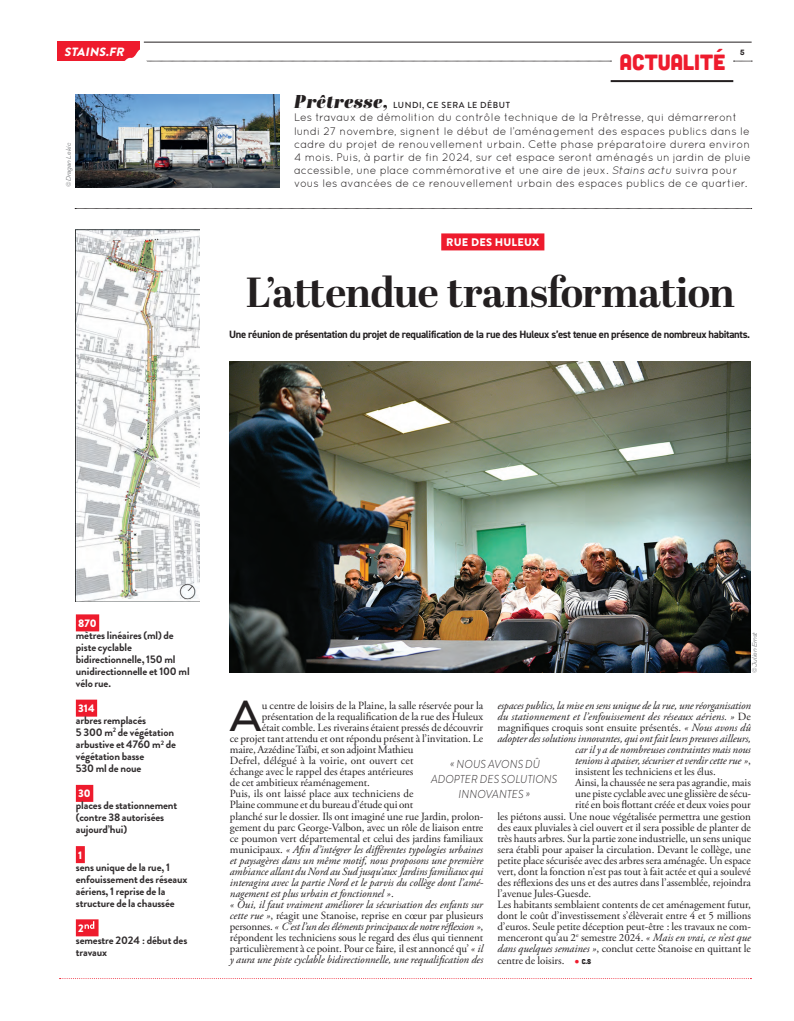
<style>
.page{position:relative;width:794px;height:1021px;background:#fff}
.page>*{position:absolute;margin:0;border:0;box-sizing:border-box;transform-origin:0 0}
.t1{font:700 42px "Abril Display";letter-spacing:-.02em;color:#231f20}
.texte{font:500 39.9px "Galano Classic Alt";color:#231f20}
.titre_article_OK{font:22px "Cubano";letter-spacing:-.005em;color:#ee1b2d}
.t2{font:italic 900 12px "Brandon Grotesque";color:#fff}
.t3{font:italic 300 11.5px/15px "Brandon Grotesque";letter-spacing:.01em;color:#312d2e;text-align:center;scale:.96 1}
.texte-2{font:11px/11px "Adobe Garamond Pro";letter-spacing:-.005em;color:#231f20;text-align:justify}
.texte-3{font:italic 11px/11px "Adobe Garamond Pro";letter-spacing:-.005em;color:#231f20}
.t4{font:11px/13.2px "Quicksand";color:#231f20}
.t5{font:700 11px/12px "Brandon Grotesque";letter-spacing:-.01em;color:#312d2e}
.texte-4{font:11px "Adobe Garamond Pro";letter-spacing:.015em;color:#231f20}
.Style_de_paragraphe_1{font:900 11px "Brandon Grotesque";letter-spacing:.02em;color:#fff}
.t6{font:700 10.6px "DIN2014";letter-spacing:-.03em;color:#231f20}
.t7{font:500 8.7px "Brandon Grotesque";letter-spacing:.06em;color:#231f20}
.texte-5{font:700 7px "Galano Classic Alt";color:#231f20}
.copyright_photos_OK{font:italic 6px "Galano Classic Alt";letter-spacing:-.015em;color:#76787b}
.s1{font-family:"Abril Display";font-weight:900;font-style:italic;font-size:18.6px}
.s2{font-style:italic}
.s3{font-style:normal}
.s4{font-size:13px;color:#ee1b2d}
.s5{font-family:"Cubano";font-size:7px}
</style>
<div class="page">
<svg style="left:60px;top:978px;width:691px;height:1px"></svg>
<svg style="left:75px;top:208px;width:676px;height:1px"></svg>
<div style="left:441px;top:233px;width:103px;height:17px;background:#ee1b2d"></div>
<img style="left:230px;top:361px;width:521px;height:312px">
<img style="left:76px;top:229px;width:124px;height:372px">
<hr style="left:144px;top:42px;width:607px;height:1px;background:#231f20">
<svg style="left:733px;top:61px;width:19px;height:1px"></svg>
<hr style="left:610px;top:80px;width:123px;height:2px;background:#231f20">
<div style="left:57px;top:42px;width:83px;height:19px;background:#ee1b2d"></div>
<svg style="left:124px;top:49px;width:487px;height:33px"></svg>
<img style="left:76px;top:94px;width:203px;height:93px">
<div style="left:76px;top:614px;width:23px;height:17px;background:#ee1b2d"></div>
<div style="left:76px;top:699px;width:21px;height:17px;background:#ee1b2d"></div>
<div style="left:76px;top:784px;width:17px;height:17px;background:#ee1b2d"></div>
<div style="left:76px;top:846px;width:9px;height:17px;background:#ee1b2d"></div>
<div style="left:76px;top:919px;width:23px;height:17px;background:#ee1b2d"></div>
<svg style="left:85px;top:921px;width:9px;height:7px"></svg>
<p class="t2" style="left:64px;top:43px;width:64px">STAINS.FR</p>
<p class="copyright_photos_OK" style="left:65px;top:187px;width:46px;rotate:-90deg">© Dragan Lekic</p>
<p class="titre_article_OK" style="left:619px;top:48px;width:107px">ACTUALITÉ</p>
<p class="texte-5" style="left:740px;top:48px;width:6px">5</p>
<p class="t7" style="left:294px;top:99px;width:217px"><span class="s1">Prêtresse,</span> LUNDI, CE SERA LE DÉBUT</p>
<p class="t4" style="left:294px;top:111px;width:458px">Les travaux de démolition du contrôle technique de la Prêtresse, qui démarreront lundi 27 novembre, signent le début de l’aménagement des espaces publics dans le cadre du projet de renouvellement urbain. Cette phase préparatoire durera environ 4 mois. Puis, à partir de fin 2024, sur cet espace seront aménagés un jardin de pluie accessible, une place commémorative et une aire de jeux. <span class="s2">Stains actu</span> suivra pour vous les avancées de ce renouvellement urbain des espaces publics de ce quartier.</p>
<p class="Style_de_paragraphe_1" style="left:446px;top:234px;width:95px">RUE DES HULEUX</p>
<p class="t1" style="left:246px;top:263px;width:490px">L’attendue transformation</p>
<p class="t6" style="left:229px;top:327px;width:522px">Une réunion de présentation du projet de requalification de la rue des Huleux s’est tenue en présence de nombreux habitants.</p>
<p class="Style_de_paragraphe_1" style="left:78px;top:615px;width:20px">870</p>
<p class="t5" style="left:76px;top:629px;width:115px">mètres linéaires (ml) de piste cyclable bidirectionnelle, 150 ml unidirectionnelle et 100 ml vélo rue.</p>
<p class="Style_de_paragraphe_1" style="left:78px;top:700px;width:18px">314</p>
<p class="t5" style="left:76px;top:714px;width:72px">arbres remplacés</p>
<p class="t5" style="left:76px;top:726px;width:102px">5 300 m<sup>2</sup> de végétation arbustive et 4760 m<sup>2</sup> de végétation basse</p>
<p class="t5" style="left:76px;top:762px;width:67px">530 ml de noue</p>
<p class="Style_de_paragraphe_1" style="left:78px;top:785px;width:14px">30</p>
<p class="t5" style="left:76px;top:799px;width:103px">places de stationnement (contre 38 autorisées aujourd’hui)</p>
<p class="Style_de_paragraphe_1" style="left:78px;top:847px;width:6px">1</p>
<p class="t5" style="left:76px;top:861px;width:113px">sens unique de la rue, 1 enfouissement des réseaux aériens, 1 reprise de la structure de la chaussée</p>
<p class="Style_de_paragraphe_1" style="left:78px;top:920px;width:7px">2</p>
<p class="t5" style="left:76px;top:934px;width:113px">semestre 2024 : début des travaux</p>
<p class="copyright_photos_OK" style="left:751px;top:673px;width:43px;rotate:-90deg">© Julien Ernst</p>
<p class="texte" style="left:230px;top:690px;width:34px">A</p>
<p class="texte-2" style="left:262px;top:700px;width:223px">u centre de loisirs de la Plaine, la salle réservée pour la</p>
<p class="texte-3" style="left:497px;top:700px;width:255px">espaces publics, la mise en sens unique de la rue, une réorganisation</p>
<p class="texte-3" style="left:497px;top:711px;width:255px">du stationnement et l’enfouissement des réseaux aériens. » <span class="s3">De</span></p>
<p class="texte-2" style="left:497px;top:722px;width:255px">magnifiques croquis sont ensuite présentés. <span class="s2">« Nous avons dû</span></p>
<p class="texte-3" style="left:497px;top:733px;width:255px">adopter des solutions innovantes, qui ont fait leurs preuves ailleurs,</p>
<p class="texte-3" style="left:575px;top:744px;width:177px">car il y a de nombreuses contraintes mais nous</p>
<p class="texte-3" style="left:575px;top:755px;width:177px">tenions à apaiser, sécuriser et verdir cette rue »<span class="s3">,</span></p>
<p class="texte-2" style="left:575px;top:766px;width:142px">insistent les techniciens et les élus.</p>
<p class="texte-2" style="left:575px;top:777px;width:177px">Ainsi, la chaussée ne sera pas agrandie, mais</p>
<p class="texte-2" style="left:575px;top:788px;width:177px">une piste cyclable avec une glissière de sécu-</p>
<p class="texte-2" style="left:575px;top:799px;width:177px">rité en bois flottant créée et deux voies pour</p>
<p class="texte-2" style="left:497px;top:810px;width:255px">les piétons aussi. Une noue végétalisée permettra une gestion</p>
<p class="texte-2" style="left:497px;top:821px;width:255px">des eaux pluviales à ciel ouvert et il sera possible de planter de</p>
<p class="texte-2" style="left:497px;top:832px;width:255px">très hauts arbres. Sur la partie zone industrielle, un sens unique</p>
<p class="texte-2" style="left:497px;top:843px;width:255px">sera établi pour apaiser la circulation. Devant le collège, une</p>
<p class="texte-2" style="left:497px;top:854px;width:255px">petite place sécurisée avec des arbres sera aménagée. Un espace</p>
<p class="texte-2" style="left:497px;top:865px;width:255px">vert, dont la fonction n’est pas tout à fait actée et qui a soulevé</p>
<p class="texte-2" style="left:497px;top:876px;width:255px">des réflexions des uns et des autres dans l’assemblée, rejoindra</p>
<p class="texte-2" style="left:497px;top:887px;width:95px">l’avenue Jules-Guesde.</p>
<p class="texte-2" style="left:497px;top:898px;width:255px">Les habitants semblaient contents de cet aménagement futur, dont le coût d’investissement s’élèverait entre 4 et 5 millions d’euros. Seule petite déception peut-être : les travaux ne com&shy;menceront qu’au 2<sup>e</sup> semestre 2024. <span class="s2">« Mais en vrai, ce n’est que dans quelques semaines »</span>, conclut cette Stanoise en quittant le</p>
<p class="texte-2" style="left:497px;top:955px;width:95px">centre de loisirs. <span class="s4">•</span> <span class="s5">C.S</span></p>
<p class="texte-2" style="left:262px;top:711px;width:223px">présentation de la requalification de la rue des Huleux</p>
<p class="texte-2" style="left:262px;top:722px;width:223px">était comble. Les riverains étaient pressés de découvrir</p>
<p class="texte-2" style="left:230px;top:733px;width:255px">ce projet tant attendu et ont répondu présent à l’invitation. Le</p>
<p class="texte-2" style="left:230px;top:744px;width:185px">maire, Azzédine Taïbi, et son adjoint Mathieu</p>
<p class="texte-4" style="left:230px;top:754px;width:185px">Defrel, délégué à la voirie, ont ouvert cet</p>
<p class="texte-2" style="left:230px;top:766px;width:185px">échange avec le rappel des étapes antérieures</p>
<p class="texte-2" style="left:230px;top:777px;width:141px">de cet ambitieux réaménagement.</p>
<p class="texte-3" style="left:230px;top:788px;width:255px"><span class="s3">Puis, ils ont laissé place aux techniciens de<br>Plaine commune et du bureau d’étude qui ont<br>planché sur le dossier. Ils ont imaginé une rue Jardin, prolon&shy;gement du parc George-Valbon, avec un rôle de liaison entre ce poumon vert départemental et celui des jardins familiaux municipaux.</span> « Afin d’intégrer les différentes typologies urbaines et paysagères dans un même motif, nous proposons une première ambiance allant du Nord au Sud jusqu’aux Jardins familiaux qui interagira avec la partie Nord et le parvis du collège dont l’amé&shy;nagement est plus urbain et fonctionnel »<span class="s3">.</span></p>
<p class="texte-3" style="left:230px;top:898px;width:255px;text-align:justify">« Oui, il faut vraiment améliorer la sécurisation des enfants sur cette rue »<span class="s3">, réagit une Stanoise, reprise en cœur par plusieurs personnes.</span> « C’est l’un des éléments principaux de notre réflexion »<span class="s3">, répondent les techniciens sous le regard des élus qui tiennent particulièrement à ce point. Pour ce faire, il est annoncé qu’</span> « il y aura une piste cyclable bidirectionnelle, une requalification des</p>
<p class="t3" style="left:431px;top:756px;width:133px">« NOUS AVONS DÛ<br>ADOPTER DES SOLUTIONS<br>INNOVANTES »</p>
</div>
